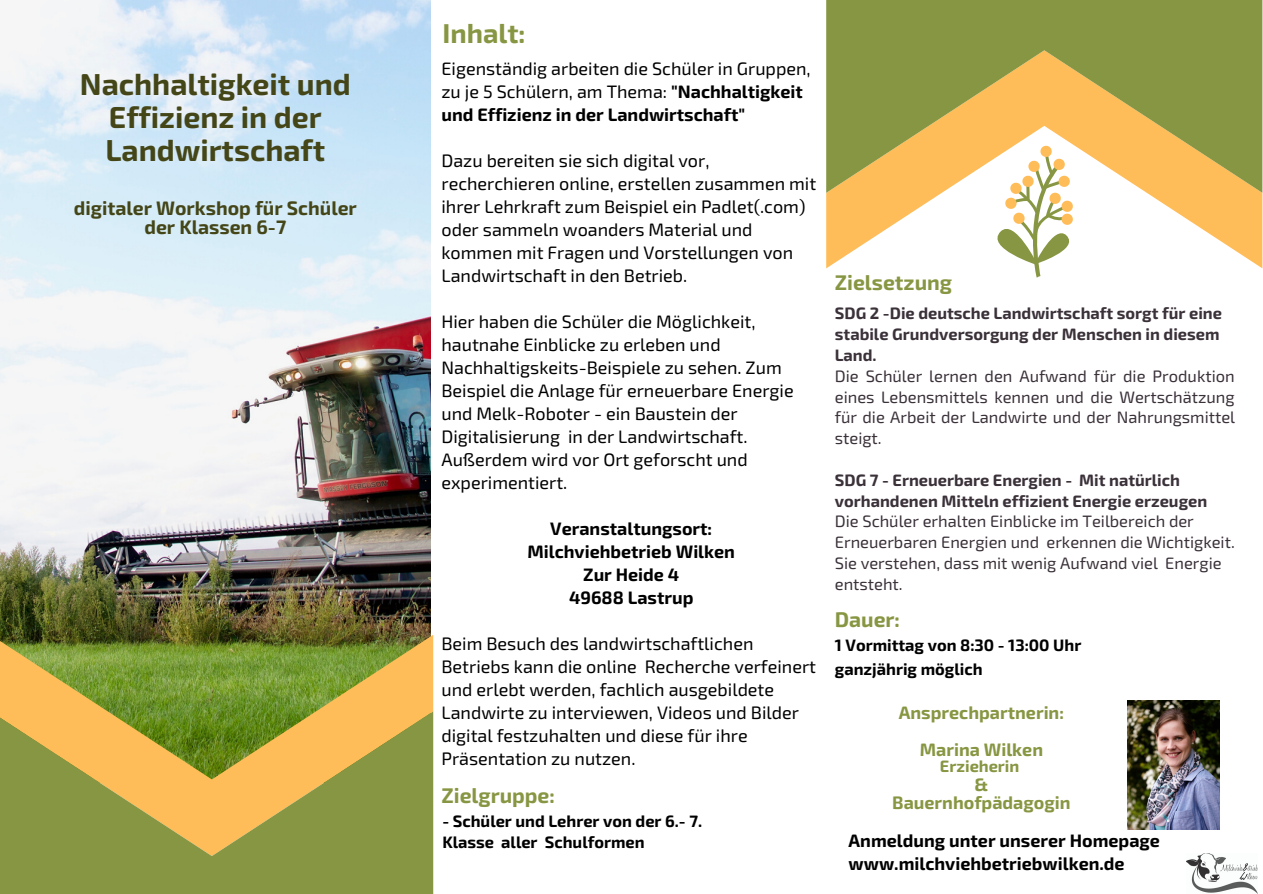
<style>
.page{position:relative;width:1263px;height:894px;background:#fff}
.page>*{position:absolute;margin:0;border:0;box-sizing:border-box;transform-origin:0 0}
.t1{font:700 30.3px/32.8px "Exo 2";color:#444618;text-align:center}
.t2{font:700 27.3px "Exo 2";color:#879642}
.t3{font:700 21.15px "Exo 2";color:#879642}
.t4{font:700 19.5px/19.6px "Exo 2";color:#444618;text-align:center}
.t5{font:18px/23px "Exo 2";color:#000}
.t6{font:700 18px/23px "Exo 2";color:#000;text-align:center}
.t7{font:700 18px/37.2px "Exo 2";color:#879642;text-align:center}
.t8{font:16.5px/20.9px "Exo 2";color:#3a3139;text-align:justify}
.t9{font:700 16.5px/20.9px "Exo 2";color:#3a3139}
.t10{font:700 16.5px/20.9px "Exo 2";color:#000}
.t11{font:700 16.5px "Exo 2";color:#879642}
.s1{font-weight:700}
</style>
<div class="page">
<img style="left:0;top:0;width:431px;height:634px">
<svg style="left:0;top:634px;width:433px;height:77px;background:#92993b"></svg>
<svg style="left:0;top:711px;width:433px;height:182px;background:#a9a045"></svg>
<svg style="left:826px;top:193px;width:436px;height:75px"></svg>
<svg style="left:826px;top:0;width:436px;height:193px;background:#b0a651"></svg>
<svg style="left:997px;top:146px;width:76px;height:131px"></svg>
<img style="left:1187px;top:853px;width:71px;height:40px">
<img style="left:1127px;top:700px;width:92px;height:128px">
<h1 class="t1" style="left:80px;top:66px;width:273px">Nachhaltigkeit und<br>Effizienz in der<br>Landwirtschaft</h1>
<p class="t4" style="left:74px;top:197px;width:285px">digitaler Workshop für Schüler der Klassen 6-7</p>
<h2 class="t2" style="left:442px;top:15px;width:85px">Inhalt:</h2>
<p class="t5" style="left:441px;top:56px;width:371px">Eigenständig arbeiten die Schüler in Gruppen, zu je 5 Schülern, am Thema: <span class="s1">"Nachhaltigkeit und Effizienz in der Landwirtschaft"</span></p>
<p class="t5" style="left:441px;top:148px;width:376px">Dazu bereiten sie sich digital vor, recherchieren online, erstellen zusammen mit ihrer Lehrkraft zum Beispiel ein Padlet(.com) oder sammeln woanders Material und kommen mit Fragen und Vorstellungen von Landwirtschaft in den Betrieb.</p>
<p class="t5" style="left:441px;top:309px;width:354px">Hier haben die Schüler die Möglichkeit, hautnahe Einblicke zu erleben und Nachhaltigskeits-Beispiele zu sehen. Zum Beispiel die Anlage für erneuerbare Energie und Melk-Roboter - ein Baustein der Digitalisierung in der Landwirtschaft.<br>Außerdem wird vor Ort geforscht und experimentiert.</p>
<p class="t6" style="left:527px;top:516px;width:209px">Veranstaltungsort:<br>Milchviehbetrieb Wilken<br>Zur Heide 4<br>49688 Lastrup</p>
<p class="t5" style="left:441px;top:631px;width:376px">Beim Besuch des landwirtschaftlichen Betriebs kann die online Recherche verfeinert und erlebt werden, fachlich ausgebildete Landwirte zu interviewen, Videos und Bilder digital festzuhalten und diese für ihre Präsentation zu nutzen.</p>
<p class="t3" style="left:441px;top:781px;width:115px">Zielgruppe:</p>
<p class="t10" style="left:442px;top:809px;width:261px">- Schüler und Lehrer von der 6.- 7.<br>Klasse aller Schulformen</p>
<p class="t3" style="left:835px;top:268px;width:119px">Zielsetzung</p>
<p class="t9" style="left:835px;top:302px;width:389px">SDG 2 -Die deutsche Landwirtschaft sorgt für eine stabile Grundversorgung der Menschen in diesem<br>Land.</p>
<p class="t8" style="left:835px;top:364px;width:402px">Die Schüler lernen den Aufwand für die Produktion eines Lebensmittels kennen und die Wertschätzung für die Arbeit der Landwirte und der Nahrungsmittel steigt.</p>
<p class="t9" style="left:835px;top:468px;width:374px">SDG 7 - Erneuerbare Energien - Mit natürlich vorhandenen Mitteln effizient Energie erzeugen</p>
<p class="t8" style="left:835px;top:510px;width:401px;text-align:left">Die Schüler erhalten Einblicke im Teilbereich der Erneuerbaren Energien und erkennen die Wichtigkeit.<br>Sie verstehen, dass mit wenig Aufwand viel Energie entsteht.</p>
<p class="t3" style="left:835px;top:605px;width:67px">Dauer:</p>
<p class="t10" style="left:835px;top:632px;width:248px;line-height:23.9px">1 Vormittag von 8:30 - 13:00 Uhr ganzjährig möglich</p>
<p class="t7" style="left:899px;top:692px;width:167px">Ansprechpartnerin:<br>Marina Wilken</p>
<p class="t11" style="left:940px;top:755px;width:81px">Erzieherin</p>
<p class="t7" style="left:892px;top:773px;width:180px;line-height:18.6px">&amp;<br>Bauernhofpädagogin</p>
<p class="t6" style="left:849px;top:827px;width:313px;text-align:left">Anmeldung unter unserer Homepage www.milchviehbetriebwilken.de</p>
</div>
